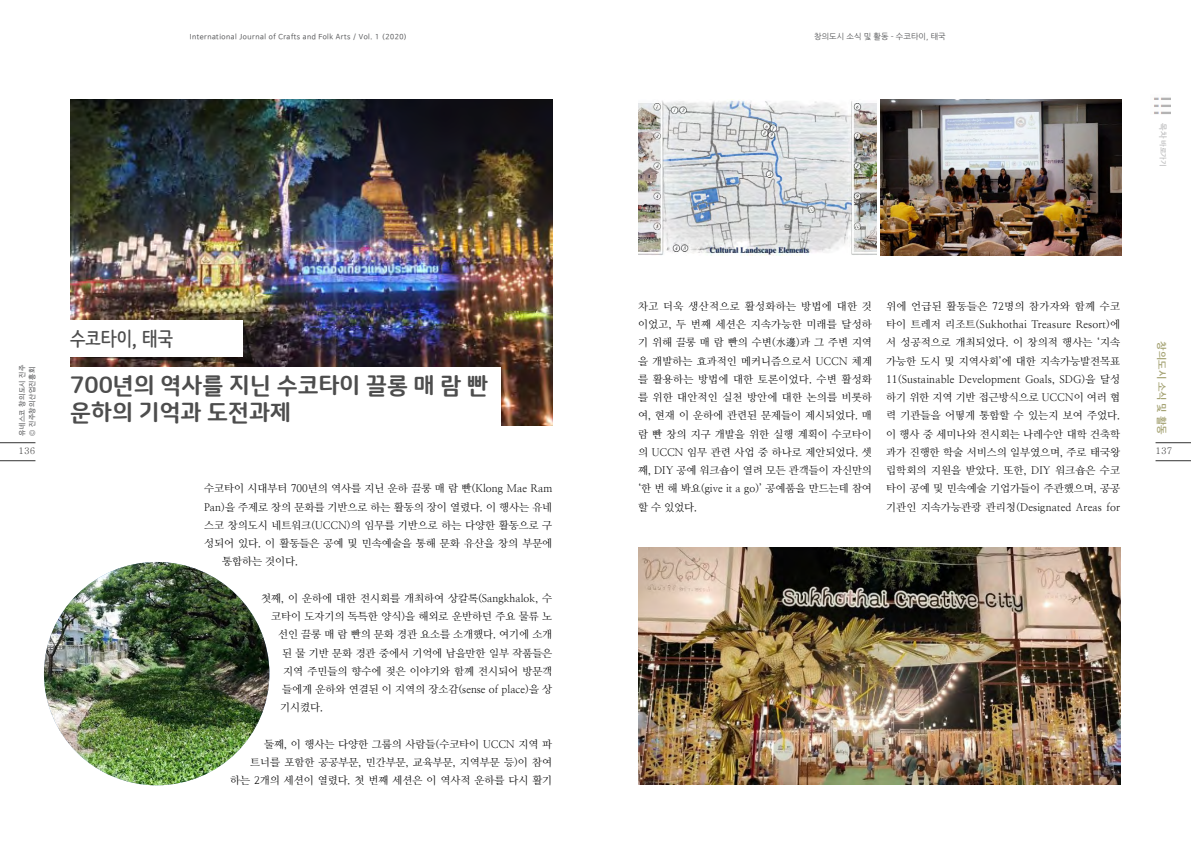
<style>
.page{position:relative;width:1191px;height:842px;background:#fff}
.page>*{position:absolute;margin:0;border:0;box-sizing:border-box;transform-origin:0 0}
.t1{font:23px/27px "Nanum Square Round EB";color:#4d4d4d}
.t2{font:700 20px "Nanum Barunpen";color:#4d4d4d}
.본문{font:10.5px/18.2px "Nanum Myeongjo";color:#000;text-align:justify}
.오른쪽_페이지번호_위_세로_카테고리{font:700 10px "Nanum Gothic";color:#a5a374}
.t3{font:500 9px "Adobe Myungjo Std";color:#333}
.본문-오른쪽페이지_위_카테고리{font:8px "Nanum Gothic";color:#565759}
.t4{font:7px/10px "Nanum Barun Gothic";letter-spacing:.075em;color:#565759}
.t5{font:700 7px "Nanum Gothic OTF Eco";color:#ababac}
.s1{font-size:8px}
.s2{font-family:"Nanum Myeongjo Yet Hangul"}
</style>
<div class="page">
<hr style="left:0;top:460px;width:35px;height:1px;background:#333">
<hr style="left:0;top:442px;width:35px;height:1px;background:#333">
<hr style="left:1155px;top:460px;width:36px;height:1px;background:#333">
<hr style="left:1155px;top:442px;width:36px;height:1px;background:#333">
<img style="left:1153px;top:97px;width:17px;height:17px">
<img style="left:44px;top:562px;width:225px;height:223px">
<img style="left:638px;top:99px;width:239px;height:156px">
<img style="left:880px;top:99px;width:241px;height:156px">
<img style="left:638px;top:547px;width:482px;height:238px">
<img style="left:71px;top:99px;width:481px;height:326px">
<div style="left:70px;top:367px;width:430px;height:66px;background:#fff"></div>
<svg style="left:70px;top:320px;width:183px;height:44px"></svg>
<div style="left:70px;top:320px;width:173px;height:37px;background:#fff"></div>
<p class="t4" style="left:190px;top:32px;width:219px">International Journal of Crafts and Folk Arts / Vol. 1 (2020)</p>
<p class="본문-오른쪽페이지_위_카테고리" style="left:814px;top:33px;width:133px">창의도시 소식 및 활동 - 수코타이, 태국</p>
<p class="t5" style="left:1166px;top:123px;width:45px;rotate:90deg"><span class="s1">목차</span> 바로가기</p>
<p class="본문" style="left:638px;top:297px;width:235px">차고 더욱 생산적으로 활성화하는 방법에 대한 것 이었고, 두 번째 세션은 지속가능한 미래를 달성하 기 위해 끌롱 매 람 빤의 수변(<span class="s2">水邊</span>)과 그 주변 지역 을 개발하는 효과적인 메커니즘으로서 UCCN 체계 를 활용하는 방법에 대한 토론이었다. 수변 활성화 를 위한 대안적인 실천 방안에 대한 논의를 비롯하 여, 현재 이 운하에 관련된 문제들이 제시되었다. 매 람 빤 창의 지구 개발을 위한 실행 계획이 수코타이 의 UCCN 임무 관련 사업 중 하나로 제안되었다. 셋 째, DIY 공예 워크숍이 열려 모든 관객들이 자신만의 ‘한 번 해 봐요(give it a go)’ 공예품을 만드는데 참여 할 수 있었다.</p>
<p class="본문" style="left:886px;top:297px;width:235px">위에 언급된 활동들은 72명의 참가자와 함께 수코 타이 트레저 리조트(Sukhothai Treasure Resort)에 서 성공적으로 개최되었다. 이 창의적 행사는 ‘지속 가능한 도시 및 지역사회’에 대한 지속가능발전목표 11(Sustainable Development Goals, SDG)을 달성 하기 위한 지역 기반 접근방식으로 UCCN이 여러 협 력 기관들을 어떻게 통합할 수 있는지 보여 주었다. 이 행사 중 세미나와 전시회는 나레수안 대학 건축학 과가 진행한 학술 서비스의 일부였으며, 주로 태국왕 립학회의 지원을 받았다. 또한, DIY 워크숍은 수코 타이 공예 및 민속예술 기업가들이 주관했으며, 공공 기관인 지속가능관광 관리청(Designated Areas for</p>
<p class="t2" style="left:70px;top:325px;width:105px">수코타이, 태국</p>
<p class="오른쪽_페이지번호_위_세로_카테고리" style="left:1166px;top:341px;width:94px;rotate:90deg">창의도시 소식 및 활동</p>
<p class="t4" style="left:17px;top:436px;width:73px;rotate:-90deg">유네스코 창의도시 진주 © 진주창의산업진흥회</p>
<p class="t1" style="left:70px;top:372px;width:419px">700년의 역사를 지닌 수코타이 끌롱 매 람 빤 운하의 기억과 도전과제</p>
<p class="t3" style="left:19px;top:446px;width:18px">136</p>
<p class="t3" style="left:1155px;top:446px;width:18px">137</p>
<p class="본문" style="left:204px;top:479px;width:350px">수코타이 시대부터 700년의 역사를 지닌 운하 끌롱 매 람 빤(Klong Mae Ram</p>
<p class="본문" style="left:204px;top:498px;width:349px">Pan)을 주제로 창의 문화를 기반으로 하는 활동의 장이 열렸다. 이 행사는 유네</p>
<p class="본문" style="left:204px;top:516px;width:349px">스코 창의도시 네트워크(UCCN)의 임무를 기반으로 하는 다양한 활동으로 구</p>
<p class="본문" style="left:204px;top:534px;width:349px">성되어 있다. 이 활동들은 공예 및 민속예술을 통해 문화 유산을 창의 부문에</p>
<p class="본문" style="left:222px;top:552px;width:77px">통합하는 것이다.</p>
<p class="본문" style="left:261px;top:589px;width:292px">첫째, 이 운하에 대한 전시회를 개최하여 상칼록(Sangkhalok, 수</p>
<p class="본문" style="left:271px;top:607px;width:282px">코타이 도자기의 독특한 양식)을 해외로 운반하던 주요 물류 노</p>
<p class="본문" style="left:278px;top:625px;width:275px">선인 끌롱 매 람 빤의 문화 경관 요소를 소개했다. 여기에 소개</p>
<p class="본문" style="left:282px;top:644px;width:271px">된 물 기반 문화 경관 중에서 기억에 남을만한 일부 작품들은</p>
<p class="본문" style="left:283px;top:662px;width:271px">지역 주민들의 향수에 젖은 이야기와 함께 전시되어 방문객</p>
<p class="본문" style="left:282px;top:680px;width:271px">들에게 운하와 연결된 이 지역의 장소감(sense of place)을 상</p>
<p class="본문" style="left:280px;top:698px;width:44px">기시켰다.</p>
<p class="본문" style="left:230px;top:735px;width:323px;text-align:right">둘째, 이 행사는 다양한 그룹의 사람들(수코타이 UCCN 지역 파<br>트너를 포함한 공공부문, 민간부문, 교육부문, 지역부문 등)이 참여 하는 2개의 세션이 열렸다. 첫 번째 세션은 이 역사적 운하를 다시 활기</p>
</div>
